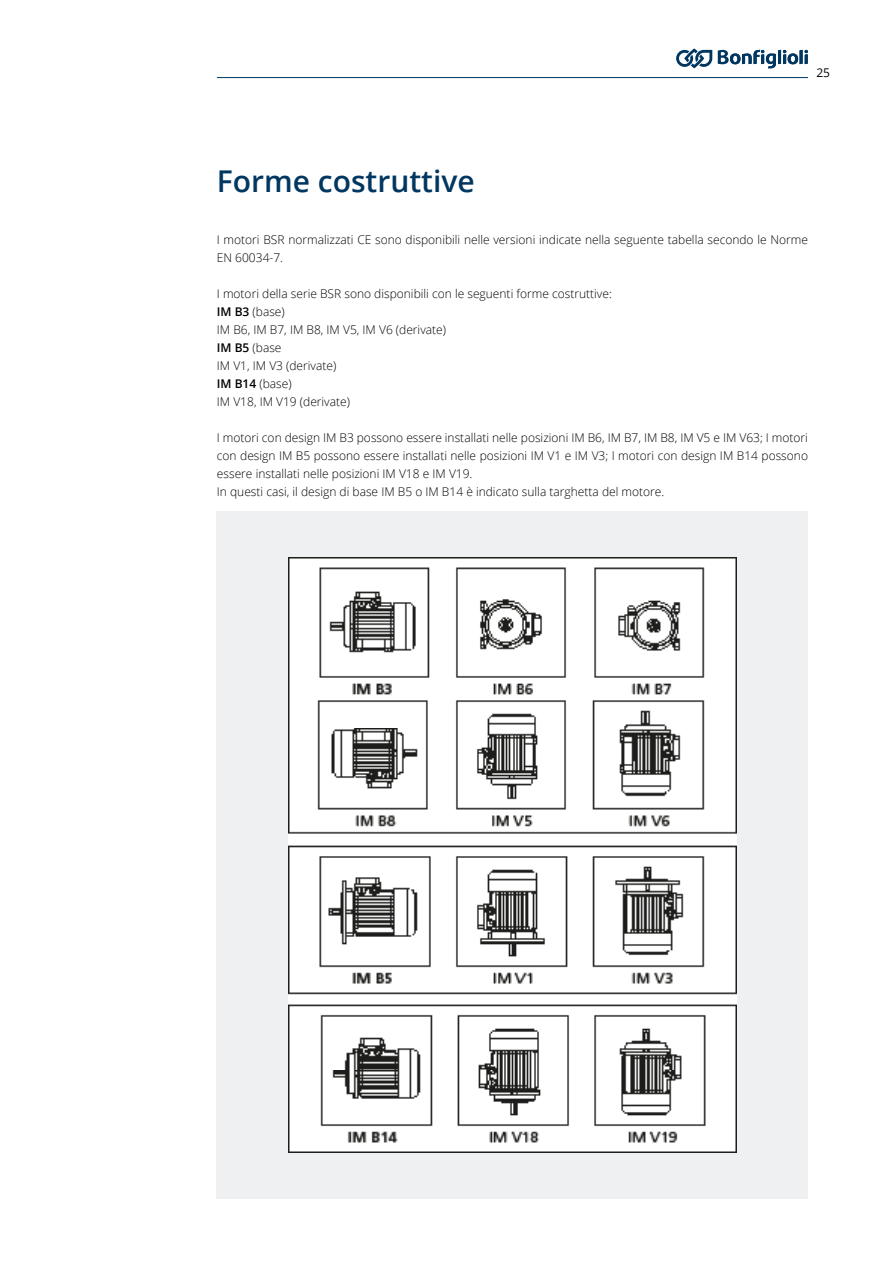
<style>
.page{position:relative;width:893px;height:1263px;background:#fff}
.page>*{position:absolute;margin:0;border:0;box-sizing:border-box;transform-origin:0 0}
.t1{font:600 30px "Open Sans";color:#003761}
.t2{font:300 12px/18px "Open Sans";color:#000}
.t3{font:12px "Open Sans";color:#000}
.s1{font-weight:600}
</style>
<div class="page">
<hr style="left:217px;top:77px;width:591px;height:1px;background:#003761">
<svg style="left:676px;top:48px;width:36px;height:20px"></svg>
<svg style="left:718px;top:50px;width:90px;height:18px"></svg>
<div style="left:217px;top:511px;width:591px;height:688px;background:#eff0f1"></div>
<img style="left:288px;top:558px;width:449px;height:595px">
<p class="t3" style="left:816px;top:65px;width:15px">25</p>
<h1 class="t1" style="left:217px;top:161px;width:259px">Forme costruttive</h1>
<p class="t2" style="left:217px;top:231px;width:593px">I motori BSR normalizzati CE sono disponibili nelle versioni indicate nella seguente tabella secondo le Norme<br>EN 60034-7.</p>
<p class="t2" style="left:217px;top:285px;width:397px">I motori della serie BSR sono disponibili con le seguenti forme costruttive:<br><span class="s1">IM B3</span> (base)<br>IM B6, IM B7, IM B8, IM V5, IM V6 (derivate)<br><span class="s1">IM B5</span> (base<br>IM V1, IM V3 (derivate)<br><span class="s1">IM B14</span> (base)<br>IM V18, IM V19 (derivate)</p>
<p class="t2" style="left:217px;top:429px;width:593px">I motori con design IM B3 possono essere installati nelle posizioni IM B6, IM B7, IM B8, IM V5 e IM V63; I motori con design IM B5 possono essere installati nelle posizioni IM V1 e IM V3; I motori con design IM B14 possono essere installati nelle posizioni IM V18 e IM V19.<br>In questi casi, il design di base IM B5 o IM B14 è indicato sulla targhetta del motore.</p>
</div>
